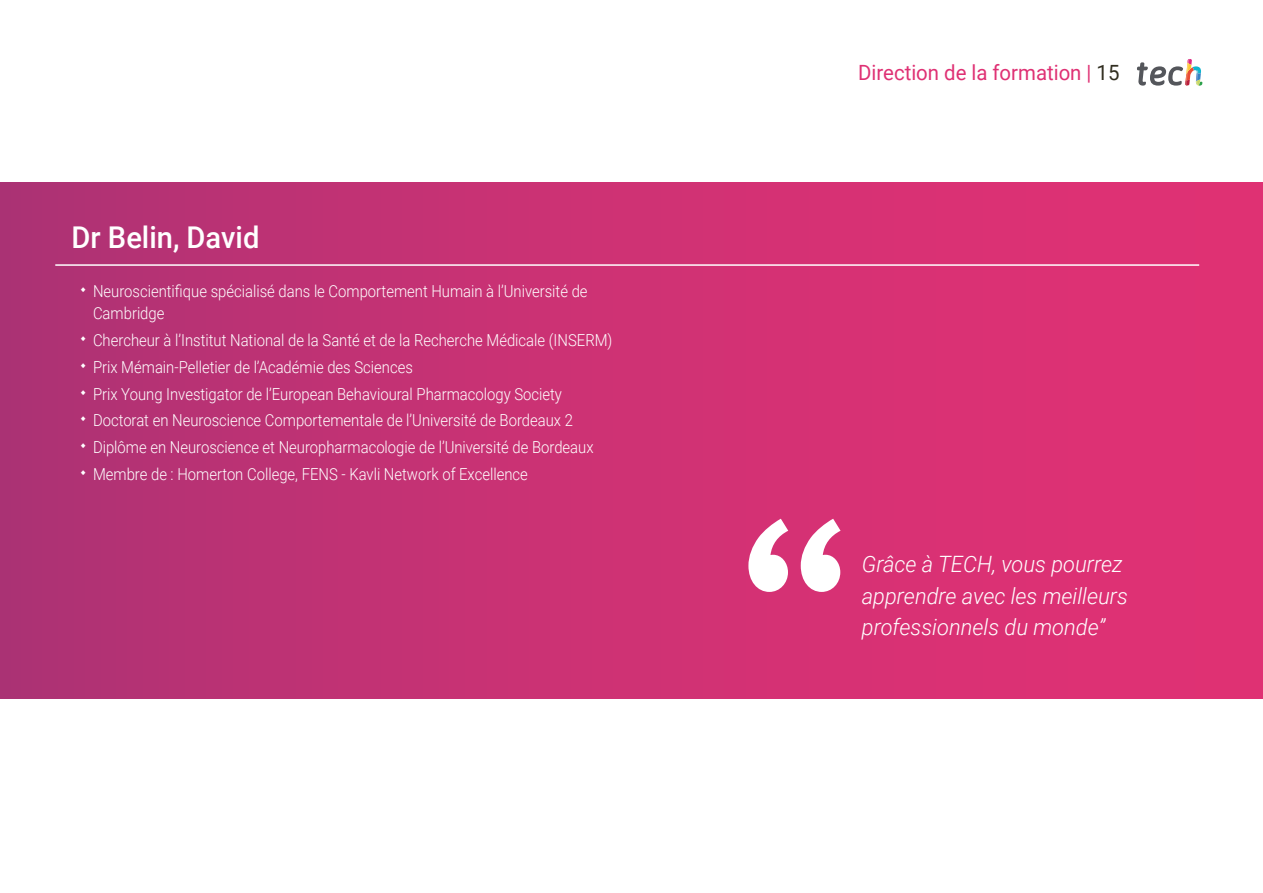
<style>
.page{position:relative;width:1263px;height:893px;background:#fff}
.page>*{position:absolute;margin:0;border:0;box-sizing:border-box;transform-origin:0 0}
.t1{font:500 30px "Roboto";color:#fff}
.t2{font:italic 300 22.5px/31.5px "Roboto";color:#fff}
.t3{font:21px "Roboto";color:#df3174}
.t4{font:300 16.5px/26.7px "Roboto";color:#fff;scale:.9 1}
.s1{color:#312e20}
</style>
<div class="page">
<svg style="left:1137px;top:59px;width:65px;height:27px"></svg>
<div style="left:0;top:182px;width:1263px;height:516px;background:linear-gradient(to right,#b13274,#e63174)"></div>
<hr style="left:55px;top:264px;width:1144px;height:2px;background:#fff">
<svg style="left:748px;top:519px;width:92px;height:73px"></svg>
<svg style="left:81px;top:287px;width:5px;height:5px"></svg>
<svg style="left:81px;top:336px;width:5px;height:5px"></svg>
<svg style="left:81px;top:363px;width:5px;height:5px"></svg>
<svg style="left:81px;top:390px;width:5px;height:5px"></svg>
<svg style="left:81px;top:416px;width:5px;height:5px"></svg>
<svg style="left:81px;top:443px;width:5px;height:5px"></svg>
<svg style="left:81px;top:470px;width:5px;height:5px"></svg>
<h1 class="t1" style="left:71px;top:216px;width:189px">Dr Belin, David</h1>
<p class="t4" style="left:93px;top:279px;width:551px;line-height:22.5px">Neuroscientifique spécialisé dans le Comportement Humain à l’Université de<br>Cambridge</p>
<p class="t4" style="left:93px;top:326px;width:579px">Chercheur à l’Institut National de la Santé et de la Recherche Médicale (INSERM)<br>Prix Mémain-Pelletier de l’Académie des Sciences<br>Prix Young Investigator de l’European Behavioural Pharmacology Society Doctorat en Neuroscience Comportementale de l’Université de Bordeaux 2<br>Diplôme en Neuroscience et Neuropharmacologie de l’Université de Bordeaux Membre de : Homerton College, FENS - Kavli Network of Excellence</p>
<p class="t3" style="left:858px;top:57px;width:263px">Direction de la formation | <span class="s1">15</span></p>
<h2 class="t2" style="left:862px;top:548px;width:268px">Grâce à TECH, vous pourrez apprendre avec les meilleurs professionnels du monde”</h2>
</div>
